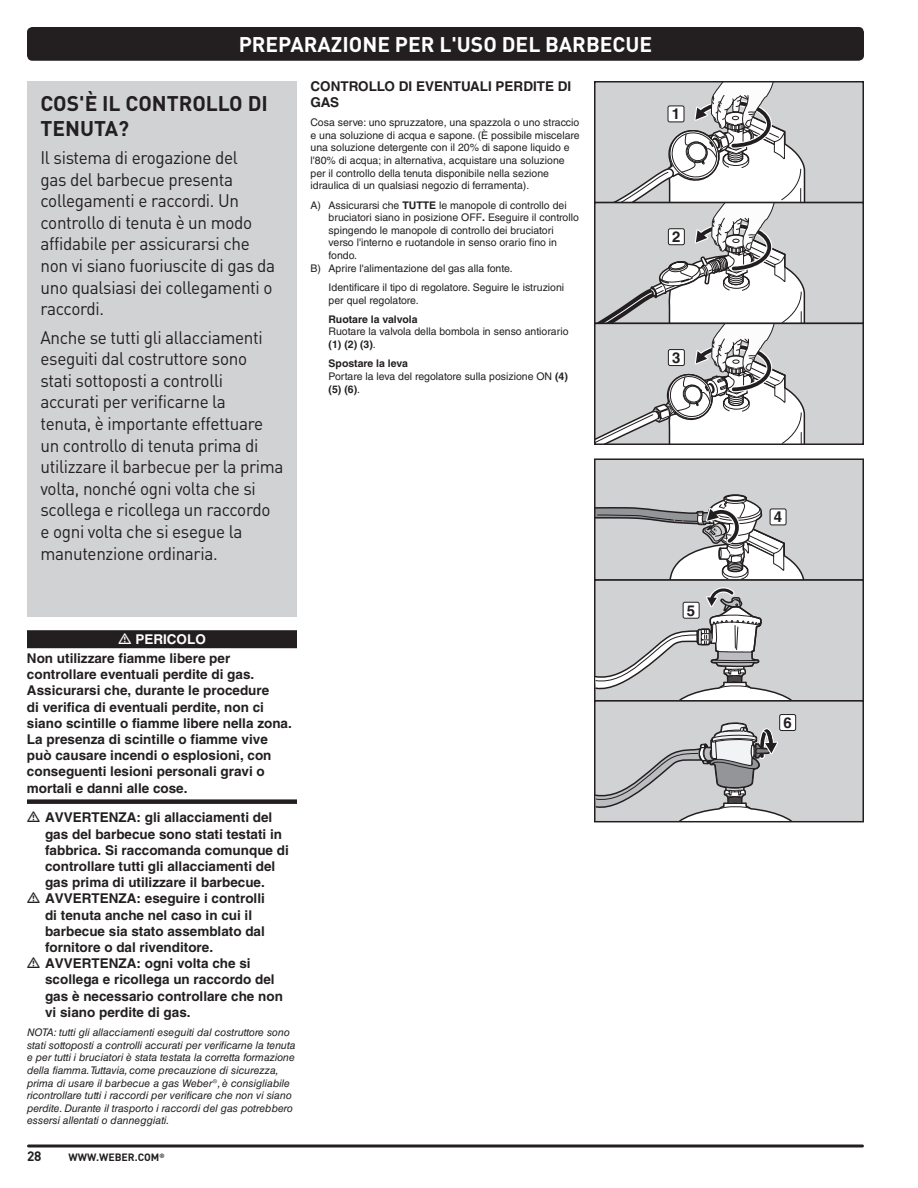
<style>
.page{position:relative;width:918px;height:1188px;background:#fff}
.page>*{position:absolute;margin:0;border:0;box-sizing:border-box;transform-origin:0 0}
.t1{font:700 21px "DIN Pro";color:#fff}
.t2{font:700 21px/25.2px "DIN Pro";color:#231f20}
.t3{font:18px/21.6px "DIN Pro";letter-spacing:-.02em;color:#231f20;scale:.95 1}
.t4{font:700 15px "Helvetica LT Std";color:#231f20}
.t5{font:700 13.5px/16.2px "Helvetica LT Std";color:#231f20}
.t6{font:700 13.5px "Helvetica LT Std";color:#fff}
.t7{font:700 13.5px "DIN Pro";color:#231f20}
.t8{font:10.5px/12.6px "Helvetica LT Std";color:#231f20}
.t9{font:italic 10.5px/12.6px "Helvetica LT Std";color:#231f20}
.t10{font:700 10.5px "Helvetica LT Std";color:#231f20}
.t11{font:700 10.5px "DIN Pro";color:#231f20}
.s1{font-weight:700}
</style>
<div class="page">
<div style="left:27px;top:27px;width:837px;height:34px;background:#231f20;border-radius:5px"></div>
<svg style="left:28px;top:1144px;width:834px;height:4px;background:#595657"></svg>
<div style="left:27px;top:81px;width:270px;height:535px;background:#d1d2d4"></div>
<div style="left:27px;top:630px;width:270px;height:18px;background:#231f20"></div>
<div style="left:27px;top:799px;width:270px;height:5px;background:#231f20"></div>
<div style="left:595px;top:82px;width:268px;height:121px;background:#d1d2d4"></div>
<div style="left:594px;top:81px;width:270px;height:122px;border:2px solid #231f20"></div>
<div style="left:595px;top:203px;width:268px;height:120px;background:#d1d2d4"></div>
<svg style="left:806px;top:322px;width:58px;height:257px;background:#ccccce"></svg>
<div style="left:595px;top:580px;width:268px;height:121px;background:#d1d2d4"></div>
<div style="left:595px;top:701px;width:268px;height:121px;background:#d1d2d4"></div>
<div style="left:594px;top:700px;width:270px;height:122px;border:2px solid #231f20"></div>
<svg style="left:594px;top:82px;width:212px;height:740px"></svg>
<h1 class="t1" style="left:239px;top:27px;width:415px">PREPARAZIONE PER L'USO DEL BARBECUE</h1>
<h1 class="t2" style="left:40px;top:88px;width:229px">COS'È IL CONTROLLO DI<br>TENUTA?</h1>
<h2 class="t3" style="left:40px;top:145px;width:248px">Il sistema di erogazione del<br>gas del barbecue presenta collegamenti e raccordi. Un controllo di tenuta è un modo affidabile per assicurarsi che non vi siano fuoriuscite di gas da uno qualsiasi dei collegamenti o raccordi.</h2>
<p class="t3" style="left:40px;top:325px;width:257px">Anche se tutti gli allacciamenti eseguiti dal costruttore sono<br>stati sottoposti a controlli accurati per verificarne la<br>tenuta, è importante effettuare un controllo di tenuta prima di utilizzare il barbecue per la prima volta, nonché ogni volta che si scollega e ricollega un raccordo e ogni volta che si esegue la manutenzione ordinaria.</p>
<p class="t5" style="left:310px;top:78px;width:262px">CONTROLLO DI EVENTUALI PERDITE DI<br>GAS</p>
<p class="t8" style="left:310px;top:116px;width:271px">Cosa serve: uno spruzzatore, una spazzola o uno straccio e una soluzione di acqua e sapone. (È possibile miscelare una soluzione detergente con il 20% di sapone liquido e l'80% di acqua; in alternativa, acquistare una soluzione per il controllo della tenuta disponibile nella sezione idraulica di un qualsiasi negozio di ferramenta).</p>
<p class="t8" style="left:310px;top:199px;width:258px">A) Assicurarsi che <span class="s1">TUTTE</span> le manopole di controllo dei</p>
<p class="t8" style="left:329px;top:211px;width:252px">bruciatori siano in posizione OFF<span class="s1">.</span> Eseguire il controllo</p>
<p class="t8" style="left:329px;top:224px;width:227px">spingendo le manopole di controllo dei bruciatori</p>
<p class="t8" style="left:329px;top:236px;width:230px">verso l'interno e ruotandole in senso orario fino in</p>
<p class="t8" style="left:329px;top:249px;width:30px">fondo.</p>
<p class="t8" style="left:310px;top:262px;width:204px">B) Aprire l'alimentazione del gas alla fonte.</p>
<p class="t8" style="left:329px;top:281px;width:237px">Identificare il tipo di regolatore. Seguire le istruzioni per quel regolatore.</p>
<p class="t10" style="left:329px;top:313px;width:90px">Ruotare la valvola</p>
<p class="t8" style="left:329px;top:325px;width:241px">Ruotare la valvola della bombola in senso antiorario <span class="s1">(1) (2) (3)</span>.</p>
<p class="t8" style="left:329px;top:357px;width:241px"><span class="s1">Spostare la leva<br></span>Portare la leva del regolatore sulla posizione ON <span class="s1">(4) (5) (6)</span>.</p>
<p class="t6" style="left:135px;top:631px;width:72px">PERICOLO</p>
<p class="t5" style="left:27px;top:650px;width:266px">Non utilizzare fiamme libere per controllare eventuali perdite di gas.<br>Assicurarsi che, durante le procedure<br>di verifica di eventuali perdite, non ci siano scintille o fiamme libere nella zona.<br>La presenza di scintille o fiamme vive può causare incendi o esplosioni, con conseguenti lesioni personali gravi o mortali e danni alle cose.</p>
<p class="t5" style="left:45px;top:809px;width:245px">AVVERTENZA: gli allacciamenti del gas del barbecue sono stati testati in fabbrica. Si raccomanda comunque di controllare tutti gli allacciamenti del gas prima di utilizzare il barbecue.<br>AVVERTENZA: eseguire i controlli<br>di tenuta anche nel caso in cui il barbecue sia stato assemblato dal fornitore o dal rivenditore.<br>AVVERTENZA: ogni volta che si scollega e ricollega un raccordo del gas è necessario controllare che non vi siano perdite di gas.</p>
<p class="t9" style="left:27px;top:1026px;width:270px">NOTA: tutti gli allacciamenti eseguiti dal costruttore sono stati sottoposti a controlli accurati per verificarne la tenuta e per tutti i bruciatori è stata testata la corretta formazione della fiamma.Tuttavia, come precauzione di sicurezza, prima di usare il barbecue a gas Weber®, è consigliabile ricontrollare tutti i raccordi per verificare che non vi siano perdite. Durante il trasporto i raccordi del gas potrebbero essersi allentati o danneggiati.</p>
<p class="t7" style="left:27px;top:1145px;width:16px">28</p>
<p class="t11" style="left:69px;top:1148px;width:98px">WWW.WEBER.COM<sup>®</sup></p>
<h3 class="t4" style="left:672px;top:105px;width:10px">1</h3>
<h3 class="t4" style="left:672px;top:228px;width:10px">2</h3>
<h3 class="t4" style="left:672px;top:349px;width:10px">3</h3>
<h3 class="t4" style="left:687px;top:601px;width:10px">5</h3>
<h3 class="t4" style="left:774px;top:508px;width:10px">4</h3>
<h3 class="t4" style="left:784px;top:714px;width:10px">6</h3>
</div>
